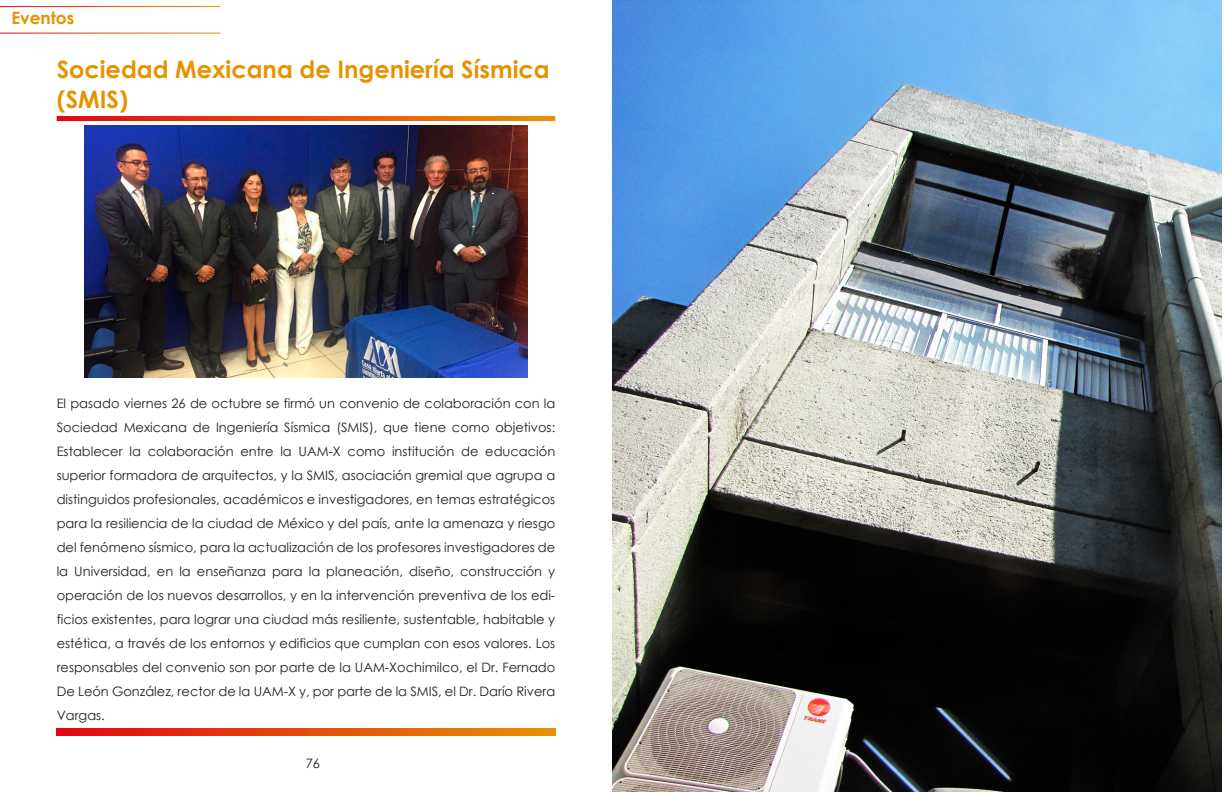
<style>
.page{position:relative;width:1224px;height:792px;background:#fff}
.page>*{position:absolute;margin:0;border:0;box-sizing:border-box;transform-origin:0 0}
.cabeza1_-Eventos{font:700 24px/30px "Century Gothic";color:#e69302}
.seccionEventos{font:700 17px "Century Gothic";color:#e69302}
.cuerpoArticulos_sin{font:13px/24px "Century Gothic";color:#231f20;text-align:justify}
.cuerpo{font:13px "Century Gothic";color:#231f20}
</style>
<div class="page">
<svg style="left:57px;top:729px;width:498px;height:6px;background:#e44b0a"></svg>
<svg style="left:57px;top:116px;width:498px;height:5px;background:#e44c0b"></svg>
<img style="left:84px;top:125px;width:444px;height:253px">
<img style="left:612px;top:0;width:610px;height:792px">
<p class="seccionEventos" style="left:11px;top:5px;width:64px">Eventos</p>
<p class="cabeza1_-Eventos" style="left:57px;top:53px;width:494px">Sociedad Mexicana de Ingeniería Sísmica (SMIS)</p>
<p class="cuerpoArticulos_sin" style="left:57px;top:391px;width:500px">El pasado viernes 26 de octubre se firmó un convenio de colaboración con la Sociedad Mexicana de Ingeniería Sísmica (SMIS), que tiene como objetivos:<br>Establecer la colaboración entre la UAM-X como institución de educación superior formadora de arquitectos, y la SMIS, asociación gremial que agrupa a distinguidos profesionales, académicos e investigadores, en temas estratégicos para la resiliencia de la ciudad de México y del país, ante la amenaza y riesgo del fenómeno sísmico, para la actualización de los profesores investigadores de la Universidad, en la enseñanza para la planeación, diseño, construcción y operación de los nuevos desarrollos, y en la intervención preventiva de los edi&shy;ficios existentes, para lograr una ciudad más resiliente, sustentable, habitable y estética, a través de los entornos y edificios que cumplan con esos valores. Los responsables del convenio son por parte de la UAM-Xochimilco, el Dr. Fernado De León González, rector de la UAM-X y, por parte de la SMIS, el Dr. Darío Rivera Vargas.</p>
<p class="cuerpo" style="left:306px;top:754px;width:16px">76</p>
</div>
